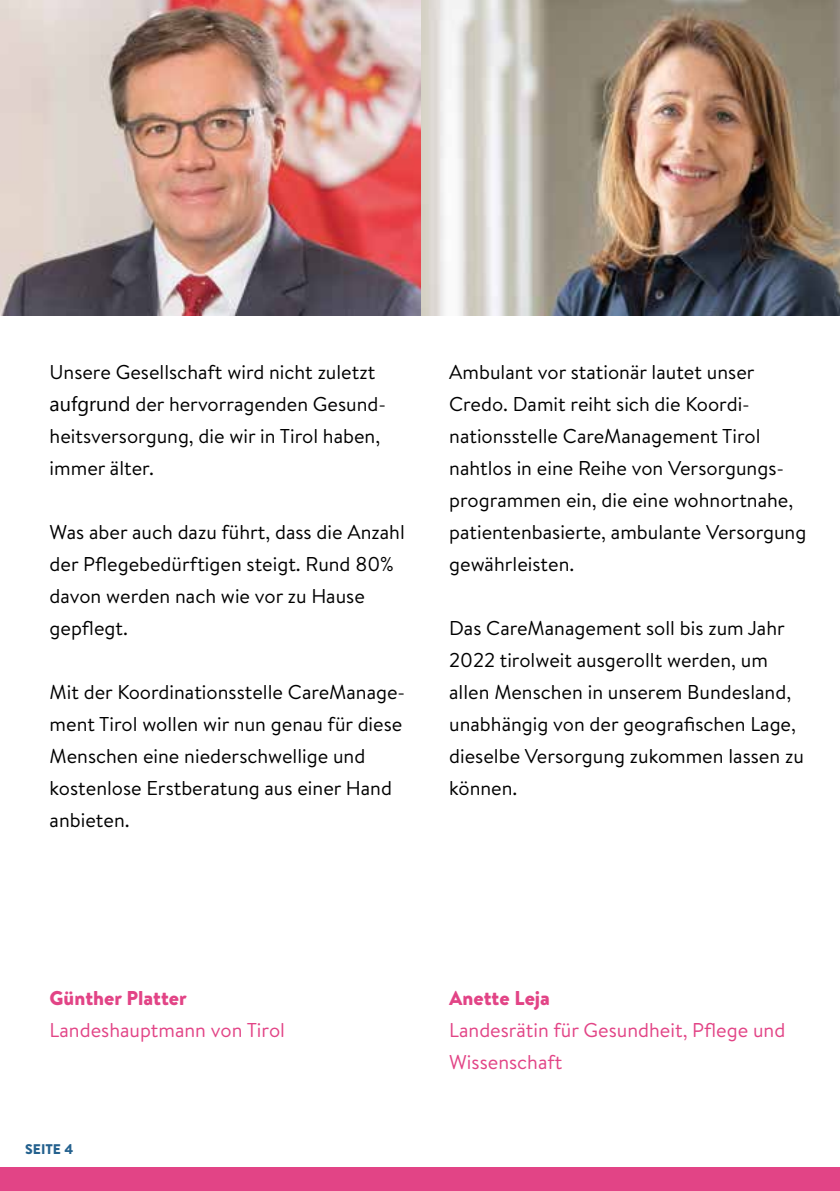
<style>
.page{position:relative;width:840px;height:1191px;background:#fff}
.page>*{position:absolute;margin:0;border:0;box-sizing:border-box;transform-origin:0 0}
.t1{font:20px/32px "Brandon Text";color:#000}
.t2{font:20px/32px "Brandon Text";color:#e24486}
.t3{font:900 20px "Brandon Text";color:#e24486}
.t4{font:900 14px "Brandon Text";color:#24618e}
.s1{font-family:"Segoe UI"}
</style>
<div class="page">
<div style="left:0;top:1167px;width:839px;height:24px;background:#e24486"></div>
<img style="left:0;top:0;width:839px;height:316px">
<p class="t1" style="left:50px;top:355px;width:338px">Unsere Gesellschaft wird nicht zuletzt <span class="s1">aufgrund</span> der hervorragenden Gesund&shy;heitsversorgung, die wir in Tirol haben, immer älter.</p>
<p class="t1" style="left:50px;top:515px;width:356px">Was aber auch dazu führt, dass die Anzahl der Pflegebedürftigen steigt. Rund 80% davon werden nach wie vor zu Hause gepflegt.</p>
<p class="t1" style="left:50px;top:675px;width:357px">Mit der Koordinationsstelle CareManage&shy;ment Tirol wollen wir nun genau für diese Menschen eine niederschwellige und kostenlose Erstberatung aus einer Hand anbieten.</p>
<p class="t1" style="left:449px;top:355px;width:358px">Ambulant vor stationär lautet unser Credo. Damit reiht sich die Koordi&shy;nationsstelle CareManagement Tirol nahtlos in eine Reihe von Versorgungs&shy;programmen ein, die eine wohnortnahe, patientenbasierte, ambulante Versorgung gewährleisten.</p>
<p class="t1" style="left:449px;top:611px;width:356px">Das CareManagement soll bis zum Jahr 2022 tirolweit ausgerollt werden, um allen Menschen in unserem Bundesland, unabhängig von der geografischen Lage, dieselbe Versorgung zukommen lassen zu können.</p>
<p class="t3" style="left:50px;top:983px;width:139px">Günther Platter</p>
<p class="t2" style="left:50px;top:1013px;width:237px">Landeshauptmann von Tirol</p>
<p class="t4" style="left:25px;top:1139px;width:50px">SEITE 4</p>
<p class="t3" style="left:449px;top:983px;width:102px">Anette Leja</p>
<p class="t2" style="left:449px;top:1013px;width:337px">Landesrätin für Gesundheit, Pflege und<br>Wissenschaft</p>
</div>
